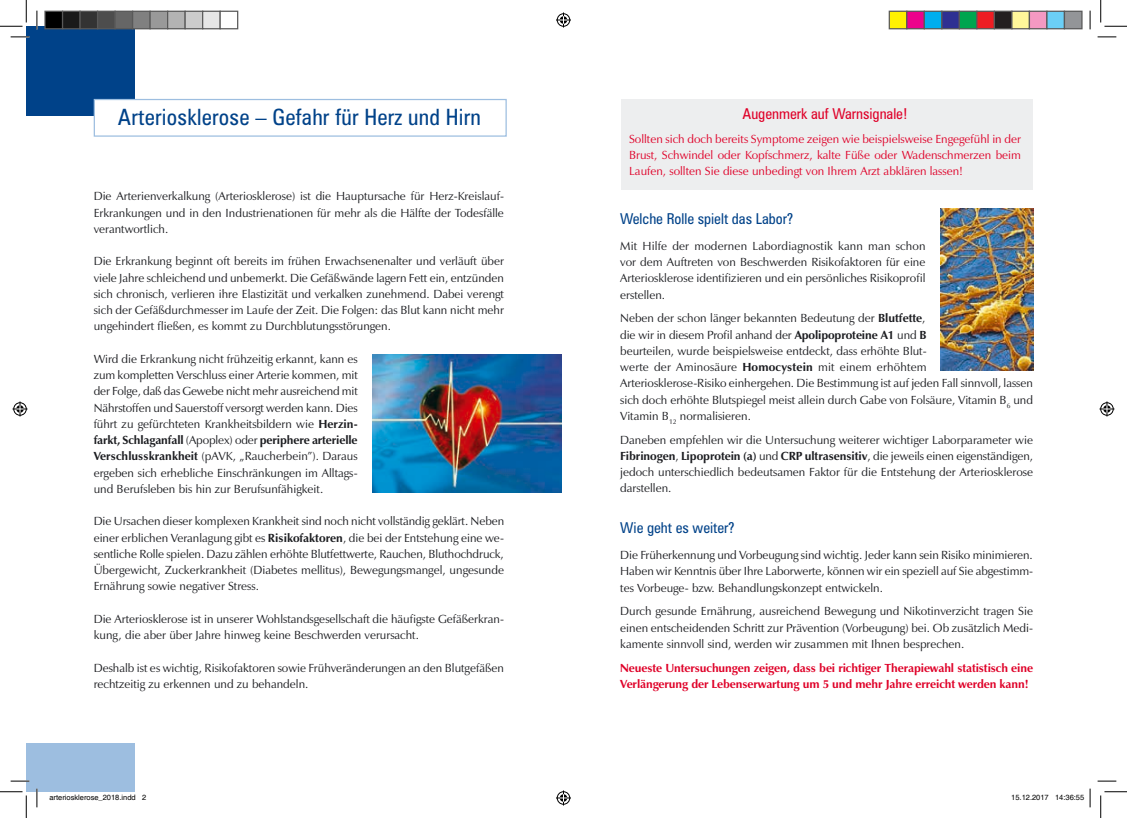
<style>
.page{position:relative;width:1127px;height:818px;background:#fff}
.page>*{position:absolute;margin:0;border:0;box-sizing:border-box;transform-origin:0 0}
.t1{font:condensed 22.5px "Zurich BT";letter-spacing:.01em;color:#004289}
.t2{font:condensed 15px "Zurich BT";color:#004289}
.t3{font:condensed 15px "Zurich BT";color:#df0028}
.t4{font:11.88px/16.2px "Zapf Humanist 601 BT";color:#1b1c20;text-align:justify}
.t5{font:11.88px/16.2px "Zapf Humanist 601 BT";color:#df0028;text-align:justify}
.t6{font:700 11.88px/16.2px "Zapf Humanist 601 BT";letter-spacing:-.01em;color:#df0028}
.t7{font:7.5px "Helvetica";color:#000}
.s1{font-weight:700}
</style>
<div class="page">
<div style="left:26px;top:26px;width:109px;height:90px;background:#004289"></div>
<div style="left:26px;top:743px;width:109px;height:49px;background:#9dbee0"></div>
<div style="left:620px;top:100px;width:412px;height:90px;background:#edeeef"></div>
<div style="left:94px;top:99px;width:412px;height:38px;background:#fff;border:1px solid #9dbee0"></div>
<img style="left:373px;top:354px;width:188px;height:138px">
<img style="left:940px;top:209px;width:93px;height:161px">
<svg style="left:11px;top:36px;width:18px;height:2px"></svg>
<svg style="left:1097px;top:36px;width:18px;height:2px"></svg>
<svg style="left:11px;top:780px;width:18px;height:2px"></svg>
<svg style="left:1097px;top:780px;width:18px;height:2px"></svg>
<svg style="left:36px;top:11px;width:2px;height:18px"></svg>
<svg style="left:36px;top:788px;width:2px;height:19px"></svg>
<svg style="left:1089px;top:11px;width:1px;height:18px"></svg>
<svg style="left:0;top:0;width:27px;height:27px"></svg>
<svg style="left:0;top:791px;width:27px;height:27px"></svg>
<svg style="left:1100px;top:0;width:26px;height:27px"></svg>
<svg style="left:1100px;top:791px;width:26px;height:27px"></svg>
<svg style="left:556px;top:13px;width:15px;height:15px"></svg>
<svg style="left:556px;top:790px;width:15px;height:15px"></svg>
<svg style="left:13px;top:401px;width:15px;height:15px"></svg>
<svg style="left:1099px;top:401px;width:15px;height:15px"></svg>
<div style="left:45px;top:11px;width:18px;height:18px;background:#000"></div>
<div style="left:44px;top:11px;width:19px;height:18px;border:1px solid #595959"></div>
<div style="left:63px;top:11px;width:17px;height:18px;background:#1a1a1a"></div>
<div style="left:62px;top:11px;width:19px;height:18px;border:1px solid #595959"></div>
<div style="left:80px;top:11px;width:18px;height:18px;background:#333"></div>
<div style="left:79px;top:11px;width:19px;height:18px;border:1px solid #595959"></div>
<div style="left:98px;top:11px;width:17px;height:18px;background:#4d4d4d"></div>
<div style="left:97px;top:11px;width:19px;height:18px;border:1px solid #595959"></div>
<div style="left:115px;top:11px;width:18px;height:18px;background:#666"></div>
<div style="left:114px;top:11px;width:19px;height:18px;border:1px solid #595959"></div>
<div style="left:133px;top:11px;width:17px;height:18px;background:#808080"></div>
<div style="left:132px;top:11px;width:19px;height:18px;border:1px solid #595959"></div>
<div style="left:150px;top:11px;width:18px;height:18px;background:#999"></div>
<div style="left:149px;top:11px;width:19px;height:18px;border:1px solid #595959"></div>
<div style="left:168px;top:11px;width:17px;height:18px;background:#b3b3b3"></div>
<div style="left:167px;top:11px;width:19px;height:18px;border:1px solid #595959"></div>
<div style="left:185px;top:11px;width:18px;height:18px;background:#ccc"></div>
<div style="left:184px;top:11px;width:19px;height:18px;border:1px solid #595959"></div>
<div style="left:203px;top:11px;width:17px;height:18px;background:#e6e6e6"></div>
<div style="left:202px;top:11px;width:19px;height:18px;border:1px solid #595959"></div>
<div style="left:219px;top:11px;width:19px;height:18px;border:1px solid #595959"></div>
<div style="left:889px;top:11px;width:17px;height:18px;background:#fff101"></div>
<div style="left:888px;top:11px;width:19px;height:18px;border:1px solid #595959"></div>
<div style="left:906px;top:11px;width:18px;height:18px;background:#ed028c"></div>
<div style="left:905px;top:11px;width:19px;height:18px;border:1px solid #595959"></div>
<div style="left:924px;top:11px;width:17px;height:18px;background:#00aeef"></div>
<div style="left:923px;top:11px;width:19px;height:18px;border:1px solid #595959"></div>
<div style="left:941px;top:11px;width:18px;height:18px;background:#2e3092"></div>
<div style="left:940px;top:11px;width:19px;height:18px;border:1px solid #595959"></div>
<div style="left:959px;top:11px;width:17px;height:18px;background:#00a54f"></div>
<div style="left:958px;top:11px;width:19px;height:18px;border:1px solid #595959"></div>
<div style="left:976px;top:11px;width:18px;height:18px;background:#ee1d23"></div>
<div style="left:975px;top:11px;width:19px;height:18px;border:1px solid #595959"></div>
<div style="left:994px;top:11px;width:17px;height:18px;background:#231f20"></div>
<div style="left:993px;top:11px;width:19px;height:18px;border:1px solid #595959"></div>
<div style="left:1011px;top:11px;width:18px;height:18px;background:#fff79a"></div>
<div style="left:1010px;top:11px;width:19px;height:18px;border:1px solid #595959"></div>
<div style="left:1029px;top:11px;width:17px;height:18px;background:#f499c2"></div>
<div style="left:1028px;top:11px;width:19px;height:18px;border:1px solid #595959"></div>
<div style="left:1046px;top:11px;width:18px;height:18px;background:#6bcff6"></div>
<div style="left:1045px;top:11px;width:19px;height:18px;border:1px solid #595959"></div>
<div style="left:1064px;top:11px;width:17px;height:18px;background:#939598"></div>
<div style="left:1063px;top:11px;width:19px;height:18px;border:1px solid #595959"></div>
<svg style="left:1089px;top:788px;width:1px;height:19px"></svg>
<h1 class="t1" style="left:118px;top:103px;width:364px">Arteriosklerose – Gefahr für Herz und Hirn</h1>
<p class="t4" style="left:94px;top:188px;width:411px">Die Arterienverkalkung (Arteriosklerose) ist die Hauptursache für Herz-Kreislauf-Erkrankungen und in den Industrienationen für mehr als die Hälfte der Todesfälle verantwortlich.</p>
<p class="t4" style="left:94px;top:253px;width:412px">Die Erkrankung beginnt oft bereits im frühen Erwachsenenalter und verläuft über viele Jahre schleichend und unbemerkt. Die Gefäßwände lagern Fett ein, entzünden sich chronisch, verlieren ihre Elastizität und verkalken zunehmend. Dabei verengt sich der Gefäßdurchmesser im Laufe der Zeit. Die Folgen: das Blut kann nicht mehr ungehindert fließen, es kommt zu Durchblutungsstörungen.</p>
<p class="t4" style="left:94px;top:351px;width:265px">Wird die Erkrankung nicht frühzeitig erkannt, kann es zum kompletten Verschluss einer Arterie kommen, mit der Folge, daß das Gewebe nicht mehr ausreichend mit Nährstoffen und Sauerstoff versorgt werden kann. Dies führt zu gefürchteten Krankheitsbildern wie <span class="s1">Herzin&shy;farkt, Schlaganfall</span> (Apoplex) oder <span class="s1">periphere arterielle Verschlusskrankheit</span> (pAVK, „Raucherbein”). Daraus ergeben sich erhebliche Einschränkungen im Alltags&shy;und Berufsleben bis hin zur Berufsunfähigkeit.</p>
<p class="t4" style="left:94px;top:513px;width:412px">Die Ursachen dieser komplexen Krankheit sind noch nicht vollständig geklärt. Neben einer erblichen Veranlagung gibt es <span class="s1">Risikofaktoren</span>, die bei der Entstehung eine we&shy;sentliche Rolle spielen. Dazu zählen erhöhte Blutfettwerte, Rauchen, Bluthochdruck, Übergewicht, Zuckerkrankheit (Diabetes mellitus), Bewegungsmangel, ungesunde Ernährung sowie negativer Stress.</p>
<p class="t4" style="left:94px;top:610px;width:411px">Die Arteriosklerose ist in unserer Wohlstandsgesellschaft die häufigste Gefäßerkran&shy;kung, die aber über Jahre hinweg keine Beschwerden verursacht.</p>
<p class="t4" style="left:94px;top:659px;width:412px">Deshalb ist es wichtig, Risikofaktoren sowie Frühveränderungen an den Blutgefäßen rechtzeitig zu erkennen und zu behandeln.</p>
<p class="t3" style="left:742px;top:105px;width:166px">Augenmerk auf Warnsignale!</p>
<p class="t5" style="left:629px;top:131px;width:393px">Sollten sich doch bereits Symptome zeigen wie beispielsweise Engegefühl in der Brust, Schwindel oder Kopfschmerz, kalte Füße oder Wadenschmerzen beim Laufen, sollten Sie diese unbedingt von Ihrem Arzt abklären lassen!</p>
<p class="t2" style="left:620px;top:209px;width:174px">Welche Rolle spielt das Labor?</p>
<p class="t4" style="left:620px;top:238px;width:307px">Mit Hilfe der modernen Labordiagnostik kann man schon vor dem Auftreten von Beschwerden Risikofaktoren für eine Arteriosklerose identifizieren und ein persönliches Risikoprofil erstellen.</p>
<p class="t4" style="left:620px;top:310px;width:414px;text-align:left">Neben der schon länger bekannten Bedeutung der <span class="s1">Blutfette</span>,<br>die wir in diesem Profil anhand der <span class="s1">Apolipoproteine A1</span> und <span class="s1">B<br></span>beurteilen, wurde beispielsweise entdeckt, dass erhöhte Blut-<br>werte der Aminosäure <span class="s1">Homocystein</span> mit einem erhöhtem Arteriosklerose-Risiko einhergehen. Die Bestimmung ist auf jeden Fall sinnvoll, lassen sich doch erhöhte Blutspiegel meist allein durch Gabe von Folsäure, Vitamin B<sub>6</sub> und Vitamin B<sub>12</sub> normalisieren.</p>
<p class="t4" style="left:620px;top:431px;width:414px">Daneben empfehlen wir die Untersuchung weiterer wichtiger Laborparameter wie <span class="s1">Fibrinogen</span>, <span class="s1">Lipoprotein (a)</span> und <span class="s1">CRP ultrasensitiv</span>, die jeweils einen eigenständigen, jedoch unterschiedlich bedeutsamen Faktor für die Entstehung der Arteriosklerose darstellen.</p>
<p class="t2" style="left:620px;top:518px;width:116px">Wie geht es weiter?</p>
<p class="t4" style="left:620px;top:547px;width:414px">Die Früherkennung und Vorbeugung sind wichtig. Jeder kann sein Risiko minimieren.<br>Haben wir Kenntnis über Ihre Laborwerte, können wir ein speziell auf Sie abgestimm&shy;tes Vorbeuge- bzw. Behandlungskonzept entwickeln.</p>
<p class="t4" style="left:620px;top:603px;width:414px">Durch gesunde Ernährung, ausreichend Bewegung und Nikotinverzicht tragen Sie einen entscheidenden Schritt zur Prävention (Vorbeugung) bei. Ob zusätzlich Medi&shy;kamente sinnvoll sind, werden wir zusammen mit Ihnen besprechen.</p>
<p class="t6" style="left:620px;top:659px;width:414px">Neueste Untersuchungen zeigen, dass bei richtiger Therapiewahl statistisch eine<br>Verlängerung der Lebenserwartung um 5 und mehr Jahre erreicht werden kann!</p>
<p class="t7" style="left:49px;top:793px;width:98px">arteriosklerose_2018.indd 2</p>
<p class="t7" style="left:1010px;top:793px;width:74px">15.12.2017 14:36:55</p>
</div>
